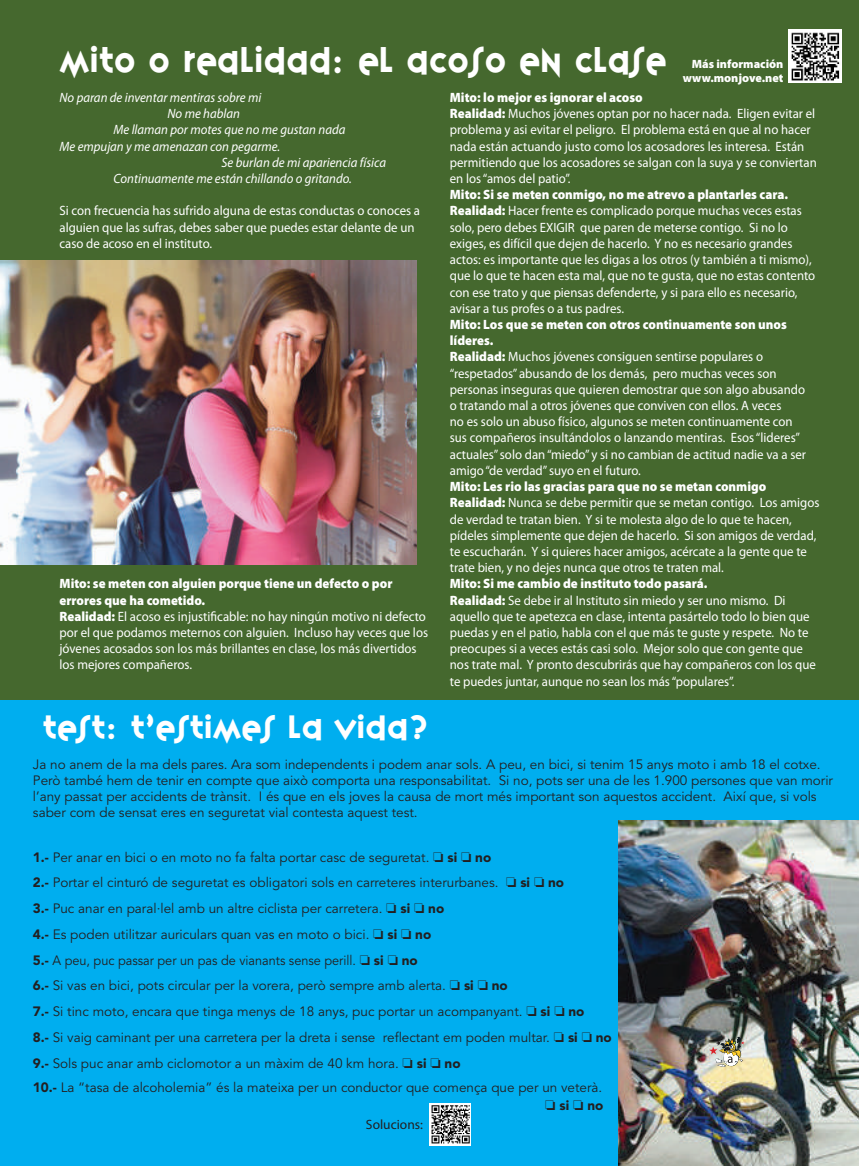
<style>
.page{position:relative;width:859px;height:1166px;background:#fff}
.page>*{position:absolute;margin:0;border:0;box-sizing:border-box;transform-origin:0 0}
.t1{font:31.5px "Variex";color:#fff;scale:.95 1}
.t2{font:28.5px "Variex";color:#fff}
.t3{font:13.5px/16.2px "Myriad Pro";color:#fff;scale:.95 1}
.t4{font:13.5px/25.7px "Avenir LT Std";color:#231f20}
.t5{font:italic 13.5px "Myriad Pro";color:#fff;scale:.95 1}
.t6{font:13.5px "Myriad Pro";color:#231f20}
.t7{font:900 13.5px "Avenir LT Std";color:#231f20}
.t8{font:900 12px/14.4px "Myriad Pro";color:#fff;text-align:right}
.s1{font-weight:900}
</style>
<div class="page">
<div style="left:0;top:0;width:859px;height:701px;background:#45682e"></div>
<div style="left:0;top:700px;width:859px;height:465px;background:#00aeef"></div>
<img style="left:788px;top:30px;width:53px;height:52px">
<img style="left:0;top:260px;width:417px;height:304px">
<img style="left:618px;top:820px;width:241px;height:345px">
<img style="left:429px;top:1103px;width:42px;height:42px">
<svg style="left:709px;top:1036px;width:36px;height:30px"></svg>
<h1 class="t1" style="left:60px;top:38px;width:640px">Mito o realidad: el acoso en clase</h1>
<p class="t5" style="left:60px;top:89px;width:214px">No paran de inventar mentiras sobre mi</p>
<p class="t5" style="left:168px;top:105px;width:78px">No me hablan</p>
<p class="t5" style="left:114px;top:121px;width:246px">Me llaman por motes que no me gustan nada</p>
<p class="t5" style="left:60px;top:138px;width:234px">Me empujan y me amenazan con pegarme.</p>
<p class="t5" style="left:222px;top:154px;width:175px">Se burlan de mi apariencia física</p>
<p class="t5" style="left:114px;top:170px;width:252px">Continuamente me están chillando o gritando.</p>
<p class="t3" style="left:60px;top:202px;width:381px">Si con frecuencia has sufrido alguna de estas conductas o conoces a alguien que las sufras, debes saber que puedes estar delante de un caso de acoso en el instituto.</p>
<p class="t8" style="left:683px;top:56px;width:102px">Más información www.monjove.net</p>
<p class="t3" style="left:450px;top:89px;width:388px"><span class="s1">Mito: lo mejor es ignorar el acoso<br>Realidad:</span> Muchos jóvenes optan por no hacer nada. Eligen evitar el problema y asi evitar el peligro. El problema está en que al no hacer nada están actuando justo como los acosadores les interesa. Están permitiendo que los acosadores se salgan con la suya y se conviertan en los “amos del patio”.</p>
<p class="t3" style="left:450px;top:186px;width:386px"><span class="s1">Mito: Si se meten conmigo, no me atrevo a plantarles cara.<br>Realidad:</span> Hacer frente es complicado porque muchas veces estas solo, pero debes EXIGIR que paren de meterse contigo. Si no lo exiges, es difícil que dejen de hacerlo. Y no es necesario grandes actos: es importante que les digas a los otros (y también a ti mismo), que lo que te hacen esta mal, que no te gusta, que no estas contento con ese trato y que piensas defenderte, y si para ello es necesario, avisar a tus profes o a tus padres.</p>
<p class="t3" style="left:450px;top:316px;width:376px"><span class="s1">Mito: Los que se meten con otros continuamente son unos líderes.<br>Realidad:</span> Muchos jóvenes consiguen sentirse populares o “respetados” abusando de los demás, pero muchas veces son personas inseguras que quieren demostrar que son algo abusando o tratando mal a otros jóvenes que conviven con ellos. A veces<br>no es solo un abuso físico, algunos se meten continuamente con sus compañeros insultándolos o lanzando mentiras. Esos “lideres” actuales” solo dan “miedo” y si no cambian de actitud nadie va a ser amigo “de verdad” suyo en el futuro.</p>
<p class="t3" style="left:450px;top:478px;width:391px"><span class="s1">Mito: Les rio las gracias para que no se metan conmigo Realidad:</span> Nunca se debe permitir que se metan contigo. Los amigos de verdad te tratan bien. Y si te molesta algo de lo que te hacen, pídeles simplemente que dejen de hacerlo. Si son amigos de verdad, te escucharán. Y si quieres hacer amigos, acércate a la gente que te trate bien, y no dejes nunca que otros te traten mal.</p>
<p class="t3" style="left:450px;top:575px;width:387px"><span class="s1">Mito: Si me cambio de instituto todo pasará.<br>Realidad:</span> Se debe ir al Instituto sin miedo y ser uno mismo. Di aquello que te apetezca en clase, intenta pasártelo todo lo bien que puedas y en el patio, habla con el que más te guste y respete. No te preocupes si a veces estás casi solo. Mejor solo que con gente que nos trate mal. Y pronto descubrirás que hay compañeros con los que te puedes juntar, aunque no sean los más “populares”.</p>
<p class="t3" style="left:60px;top:575px;width:389px"><span class="s1">Mito: se meten con alguien porque tiene un defecto o por errores que ha cometido.<br>Realidad:</span> El acoso es injustificable: no hay ningún motivo ni defecto por el que podamos meternos con alguien. Incluso hay veces que los jóvenes acosados son los más brillantes en clase, los más divertidos los mejores compañeros.</p>
<h2 class="t2" style="left:43px;top:706px;width:388px">Test: t’estimes la vida?</h2>
<p class="t4" style="left:33px;top:756px;width:802px;line-height:16.2px">Ja no anem de la ma dels pares. Ara som independents i podem anar sols. A peu, en bici, si tenim 15 anys moto i amb 18 el cotxe.<br>Però també hem de tenir en compte que això comporta una responsabilitat. Si no, pots ser una de les 1.900 persones que van morir l’any passat per accidents de trànsit. I és que en els joves la causa de mort més important son aquestos accident. Així que, si vols saber com de sensat eres en seguretat vial contesta aquest test.</p>
<p class="t4" style="left:33px;top:844px;width:580px"><span class="s1">1.-</span> Per anar en bici o en moto no fa falta portar casc de seguretat. ❏ <span class="s1">si</span> ❏ <span class="s1">no<br>2.-</span> Portar el cinturó de seguretat es obligatori sols en carreteres interurbanes. ❏ <span class="s1">si</span> ❏ <span class="s1">no<br>3.-</span> Puc anar en paral·lel amb un altre ciclista per carretera. ❏ <span class="s1">si</span> ❏ <span class="s1">no<br>4.-</span> Es poden utilitzar auriculars quan vas en moto o bici. ❏ <span class="s1">si</span> ❏ <span class="s1">no<br>5.-</span> A peu, puc passar per un pas de vianants sense perill. ❏ <span class="s1">si</span> ❏ <span class="s1">no<br>6.-</span> Si vas en bici, pots circular per la vorera, però sempre amb alerta. ❏ <span class="s1">si</span> ❏ <span class="s1">no<br>7.-</span> Si tinc moto, encara que tinga menys de 18 anys, puc portar un acompanyant. ❏ <span class="s1">si</span> ❏ <span class="s1">no<br>8.-</span> Si vaig caminant per una carretera per la dreta i sense reflectant em poden multar. ❏ <span class="s1">si</span> ❏ <span class="s1">no 9.-</span> Sols puc anar amb ciclomotor a un màxim de 40 km hora. ❏ <span class="s1">si</span> ❏ <span class="s1">no<br>10.-</span> La “tasa de alcoholemia” és la mateixa per un conductor que comença que per un veterà.</p>
<p class="t7" style="left:545px;top:1096px;width:60px">❏ si ❏ no</p>
<p class="t6" style="left:366px;top:1115px;width:59px">Solucions:</p>
</div>
